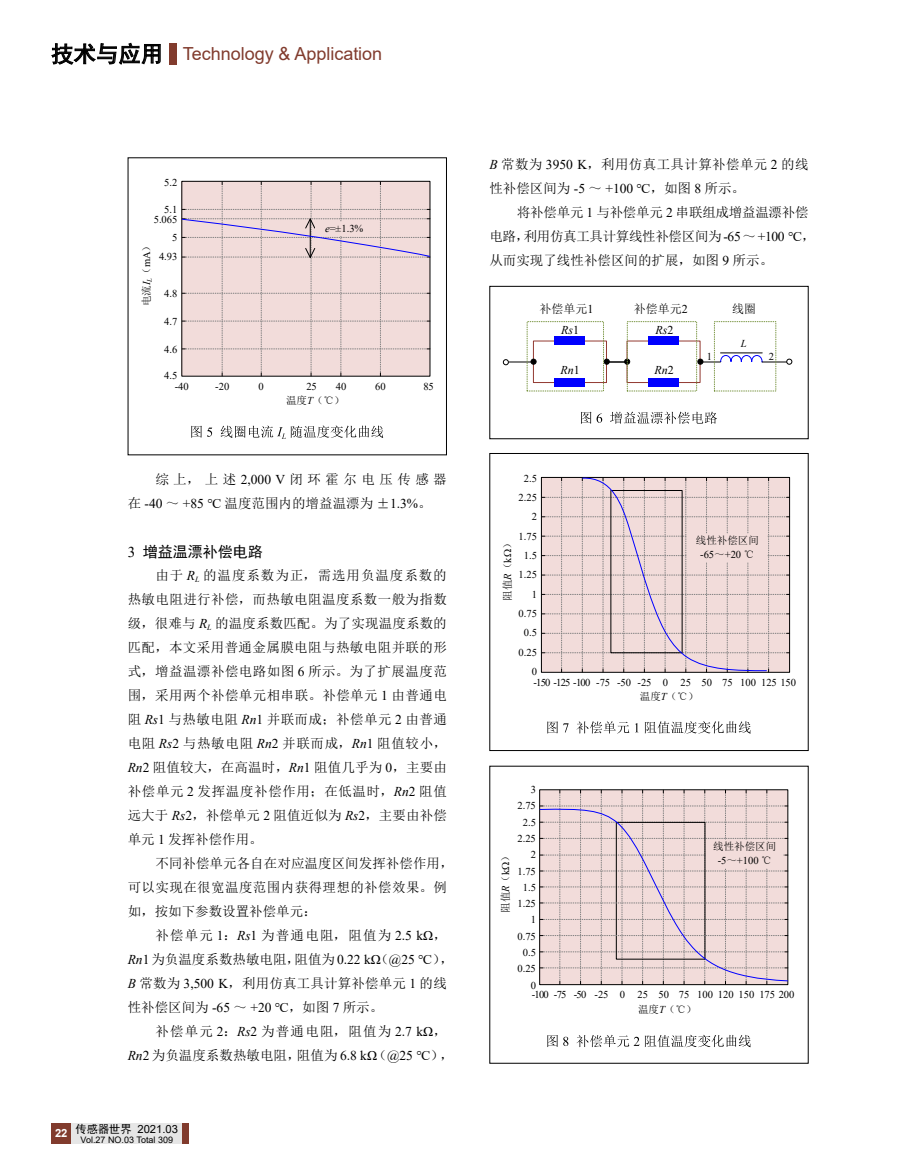
<style>
.page{position:relative;width:915px;height:1170px;background:#fff}
.page>*{position:absolute;margin:0;border:0;box-sizing:border-box;transform-origin:0 0}
.t1{font:18px "Arial";color:#813b2d}
.t2{font:15px "Sim Hei";color:#000}
.t3{font:13.5px/24px "Sim Sun";letter-spacing:.005em;color:#000}
.t4{font:13.5px/24px "Sim Sun";letter-spacing:-.02em;color:#000}
.t5{font:13.5px/24px "Sim Sun";letter-spacing:.165em;color:#000}
.t6{font:13.5px/24px "Sim Sun";letter-spacing:.03em;color:#000}
.t7{font:italic 12px "Times New Roman";color:#000}
.t8{font:12px "Sim Sun";color:#000}
.t9{font:11.25px "Arial";color:#000}
.t10{font:700 11.25px "Arial";color:#fff}
.t11{font:10.5px/16.2px "Times New Roman";letter-spacing:-.005em;color:#000;text-align:right}
.t12{font:10.5px "Sim Sun";color:#000}
.t13{font:10.5px "Times New Roman";letter-spacing:-.075em;color:#000}
.t14{font:italic 10.5px "Times New Roman";color:#000}
.t15{font:9px "Arial";color:#000}
.s1{font-family:"Sim Hei";font-size:22.5px;color:#000}
.s2{font-family:"Times New Roman";font-style:italic}
.s3{font-family:"Times New Roman"}
.s4{font-style:italic}
.s5{font-family:"Sim Hei"}
.s6{font-style:normal}
.s7{font-family:"Sim Sun"}
</style>
<div class="page">
<div style="left:51px;top:1123px;width:20px;height:20px;background:#813b2d"></div>
<div style="left:71px;top:1123px;width:111px;height:20px;background:#e6e6e6"></div>
<div style="left:182px;top:1123px;width:7px;height:20px;background:#813b2d"></div>
<svg style="left:51px;top:43px;width:110px;height:22px"></svg>
<div style="left:169px;top:43px;width:7px;height:22px;background:#813b2d"></div>
<svg style="left:181px;top:182px;width:249px;height:194px;background:#ead5d4"></svg>
<div style="left:315px;top:222px;width:57px;height:13px;background:#f2dcda"></div>
<svg style="left:191px;top:425px;width:192px;height:14px"></svg>
<div style="left:533px;top:340px;width:73px;height:43px;border:1px solid #933a32"></div>
<svg style="left:503px;top:359px;width:33px;height:6px"></svg>
<div style="left:554px;top:336px;width:31px;height:9px;background:#00f"></div>
<div style="left:554px;top:378px;width:31px;height:8px;background:#00f"></div>
<div style="left:626px;top:340px;width:74px;height:43px;border:1px solid #933a32"></div>
<svg style="left:603px;top:359px;width:27px;height:5px"></svg>
<div style="left:648px;top:336px;width:30px;height:9px;background:#00f"></div>
<div style="left:648px;top:378px;width:30px;height:8px;background:#00f"></div>
<svg style="left:697px;top:354px;width:95px;height:38px"></svg>
<hr style="left:720px;top:352px;width:42px;height:1px;background:#000">
<div style="left:489px;top:286px;width:319px;height:153px;border:1px solid #000"></div>
<svg style="left:581px;top:411px;width:135px;height:13px"></svg>
<svg style="left:541px;top:477px;width:248px;height:195px;background:#e3cfcf"></svg>
<svg style="left:547px;top:721px;width:203px;height:12px"></svg>
<svg style="left:540px;top:790px;width:247px;height:194px;background:#e5d1cf"></svg>
<svg style="left:539px;top:808px;width:249px;height:173px;background:#e4d0d0"></svg>
<div style="left:706px;top:839px;width:76px;height:28px;background:#f2dcda"></div>
<svg style="left:547px;top:1034px;width:203px;height:13px"></svg>
<h1 class="t1" style="left:51px;top:41px;width:332px"><span class="s1">技术与应用</span> Technology &amp; Application</h1>
<p class="t11" style="left:164px;top:174px;width:15px">5.2</p>
<p class="t11" style="left:154px;top:204px;width:25px;line-height:10.1px">5.1<br>5.065</p>
<p class="t11" style="left:159px;top:227px;width:20px;line-height:19.6px">5<br>4.93</p>
<p class="t11" style="left:164px;top:285px;width:15px">4.8</p>
<p class="t11" style="left:164px;top:313px;width:15px">4.7</p>
<p class="t11" style="left:164px;top:341px;width:15px">4.6</p>
<p class="t11" style="left:164px;top:367px;width:15px">4.5</p>
<p class="t12" style="left:141px;top:306px;width:67px;rotate:-90deg">电流<span class="s2">I</span> （<sub>L</sub> <span class="s3">mA</span>）</p>
<p class="t11" style="left:325px;top:220px;width:40px"><span class="s4">e</span>=±1.3%</p>
<p class="t11" style="left:175px;top:378px;width:15px">-40</p>
<p class="t11" style="left:215px;top:378px;width:16px">-20</p>
<p class="t11" style="left:258px;top:378px;width:7px">0</p>
<p class="t11" style="left:306px;top:378px;width:12px">25</p>
<p class="t11" style="left:336px;top:378px;width:12px">40</p>
<p class="t11" style="left:375px;top:378px;width:12px">60</p>
<p class="t11" style="left:423px;top:378px;width:12px">85</p>
<p class="t12" style="left:286px;top:395px;width:60px">温度<span class="s2">T</span>（℃）</p>
<p class="t5" style="left:128px;top:467px;width:320px;text-indent:28px">综上，上述<span class="s3">2,000 V</span>闭环霍尔电压传感器在 <span class="s3">-40</span> ～ <span class="s3">+85 ℃</span> 温度范围内的增益温漂为 ±<span class="s3">1.3%</span>。</p>
<p class="t2" style="left:128px;top:544px;width:136px"><span class="s3">3</span> 增益温漂补偿电路</p>
<p class="t3" style="left:128px;top:563px;width:321px;text-align:justify;text-indent:28px">由于 <span class="s2">R</span><sub>L</sub> 的温度系数为正，需选用负温度系数的热敏电阻进行补偿，而热敏电阻温度系数一般为指数级，很难与 <span class="s2">R</span><sub>L</sub> 的温度系数匹配。为了实现温度系数的匹配，本文采用普通金属膜电阻与热敏电阻并联的形式，增益温漂补偿电路如图 <span class="s3">6</span> 所示。为了扩展温度范围，采用两个补偿单元相串联。补偿单元 <span class="s3">1</span> 由普通电阻 <span class="s2">Rs</span><span class="s3">1</span> 与热敏电阻 <span class="s2">Rn</span><span class="s3">1</span> 并联而成；补偿单元 <span class="s3">2</span> 由普通电阻 <span class="s2">Rs</span><span class="s3">2</span> 与热敏电阻 <span class="s2">Rn</span><span class="s3">2</span> 并联而成，<span class="s2">Rn</span><span class="s3">1</span> 阻值较小，<span class="s2">Rn</span><span class="s3">2</span> 阻值较大，在高温时，<span class="s2">Rn</span><span class="s3">1</span> 阻值几乎为 <span class="s3">0</span>，主要由补偿单元 <span class="s3">2</span> 发挥温度补偿作用；在低温时，<span class="s2">Rn</span><span class="s3">2</span> 阻值远大于 <span class="s2">Rs</span><span class="s3">2</span>，补偿单元 <span class="s3">2</span> 阻值近似为 <span class="s2">Rs</span><span class="s3">2</span>，主要由补偿单元 <span class="s3">1</span> 发挥补偿作用。</p>
<p class="t3" style="left:128px;top:851px;width:327px;text-indent:28px">不同补偿单元各自在对应温度区间发挥补偿作用，可以实现在很宽温度范围内获得理想的补偿效果。例如，按如下参数设置补偿单元：</p>
<p class="t3" style="left:128px;top:923px;width:327px;text-indent:28px">补偿单元 <span class="s3">1</span>：<span class="s2">Rs</span><span class="s3">1</span> 为普通电阻，阻值为 <span class="s3">2.5 kΩ</span>，<br><span class="s2">Rn</span><span class="s3">1</span>为负温度系数热敏电阻，阻值为<span class="s3">0.22 kΩ</span>（<span class="s3">@25 ℃</span>），<br><span class="s2">B</span> 常数为 <span class="s3">3,500 K</span>，利用仿真工具计算补偿单元 <span class="s3">1</span> 的线性补偿区间为 <span class="s3">-65</span> ～ <span class="s3">+20 ℃</span>，如图 <span class="s3">7</span> 所示。</p>
<p class="t3" style="left:128px;top:1019px;width:327px;text-indent:28px">补偿单元 <span class="s3">2</span>：<span class="s2">Rs</span><span class="s3">2</span> 为普通电阻，阻值为 <span class="s3">2.7 kΩ</span>，<br><span class="s2">Rn</span><span class="s3">2</span> 为负温度系数热敏电阻，阻值为 <span class="s3">6.8 kΩ</span>（<span class="s3">@25 ℃</span>），</p>
<p class="t10" style="left:55px;top:1125px;width:14px">22</p>
<p class="t9" style="left:75px;top:1120px;width:104px"><span class="s5">传感器世界</span> 2021.03</p>
<p class="t15" style="left:81px;top:1133px;width:94px">Vol.27 NO.03 Total 309</p>
<p class="t6" style="left:489px;top:152px;width:320px"><span class="s2">B</span> 常数为 <span class="s3">3950 K</span>，利用仿真工具计算补偿单元 <span class="s3">2</span> 的线性补偿区间为 <span class="s3">-5</span> ～ <span class="s3">+100 ℃</span>，如图 <span class="s3">8</span> 所示。</p>
<p class="t4" style="left:489px;top:200px;width:327px;text-indent:28px">将补偿单元 <span class="s3">1</span> 与补偿单元 <span class="s3">2</span> 串联组成增益温漂补偿电路，利用仿真工具计算线性补偿区间为<span class="s3">-65</span>～<span class="s3">+100 ℃</span>，从而实现了线性补偿区间的扩展，如图 <span class="s3">9</span> 所示。</p>
<p class="t8" style="left:539px;top:303px;width:56px">补偿单元<span class="s3">1</span></p>
<p class="t8" style="left:633px;top:303px;width:55px">补偿单元<span class="s3">2</span></p>
<p class="t8" style="left:732px;top:303px;width:25px">线圈</p>
<p class="t7" style="left:561px;top:322px;width:19px">Rs<span class="s6">1</span></p>
<p class="t7" style="left:560px;top:362px;width:21px">Rn<span class="s6">1</span></p>
<p class="t11" style="left:518px;top:468px;width:20px;line-height:19.4px">2.5<br>2.25<br>2<br>1.75<br>1.5<br>1.25<br>1<br>0.75<br>0.5<br>0.25<br>0</p>
<p class="t12" style="left:502px;top:600px;width:63px;rotate:-90deg">阻值<span class="s2">R</span>（<span class="s3">k</span> ）</p>
<p class="t7" style="left:655px;top:322px;width:19px">Rs<span class="s6">2</span></p>
<p class="t7" style="left:654px;top:362px;width:21px">Rn<span class="s6">2</span></p>
<p class="t14" style="left:740px;top:336px;width:7px">L</p>
<p class="t11" style="left:706px;top:348px;width:7px">1</p>
<p class="t11" style="left:768px;top:348px;width:7px">2</p>
<p class="t12" style="left:695px;top:535px;width:65px">线性补偿区间</p>
<p class="t11" style="left:700px;top:546px;width:56px">-65<span class="s7">～</span>+20 <span class="s7">℃</span></p>
<p class="t13" style="left:533px;top:674px;width:78px">-150 -125 -100 -75</p>
<p class="t11" style="left:617px;top:673px;width:36px">-50 -25</p>
<p class="t11" style="left:680px;top:673px;width:33px">25 50</p>
<p class="t11" style="left:740px;top:673px;width:17px">100</p>
<p class="t11" style="left:760px;top:673px;width:37px">125 150</p>
<p class="t12" style="left:639px;top:691px;width:60px">温度<span class="s2">T</span>（℃）</p>
<p class="t11" style="left:662px;top:673px;width:7px">0</p>
<p class="t11" style="left:722px;top:673px;width:12px">75</p>
<p class="t11" style="left:517px;top:781px;width:20px">3<br>2.75<br>2.5<br>2.25<br>2<br>1.75<br>1.5<br>1.25<br>1<br>0.75<br>0.5<br>0.25<br>0</p>
<p class="t12" style="left:500px;top:912px;width:63px;rotate:-90deg">阻值<span class="s2">R</span>（<span class="s3">k</span> ）</p>
<p class="t12" style="left:713px;top:841px;width:65px">线性补偿区间</p>
<p class="t11" style="left:717px;top:852px;width:56px">-5<span class="s7">～</span>+100 <span class="s7">℃</span></p>
<p class="t11" style="left:531px;top:986px;width:36px">-100 -75</p>
<p class="t11" style="left:619px;top:986px;width:30px">0 25</p>
<p class="t11" style="left:678px;top:986px;width:35px">75 100</p>
<p class="t11" style="left:738px;top:986px;width:17px">150</p>
<p class="t11" style="left:759px;top:986px;width:37px">175 200</p>
<p class="t12" style="left:637px;top:1003px;width:60px">温度<span class="s2">T</span>（℃）</p>
<p class="t11" style="left:573px;top:986px;width:36px">-50 -25</p>
<p class="t11" style="left:658px;top:986px;width:12px">50</p>
<p class="t11" style="left:717px;top:986px;width:17px">120</p>
</div>
